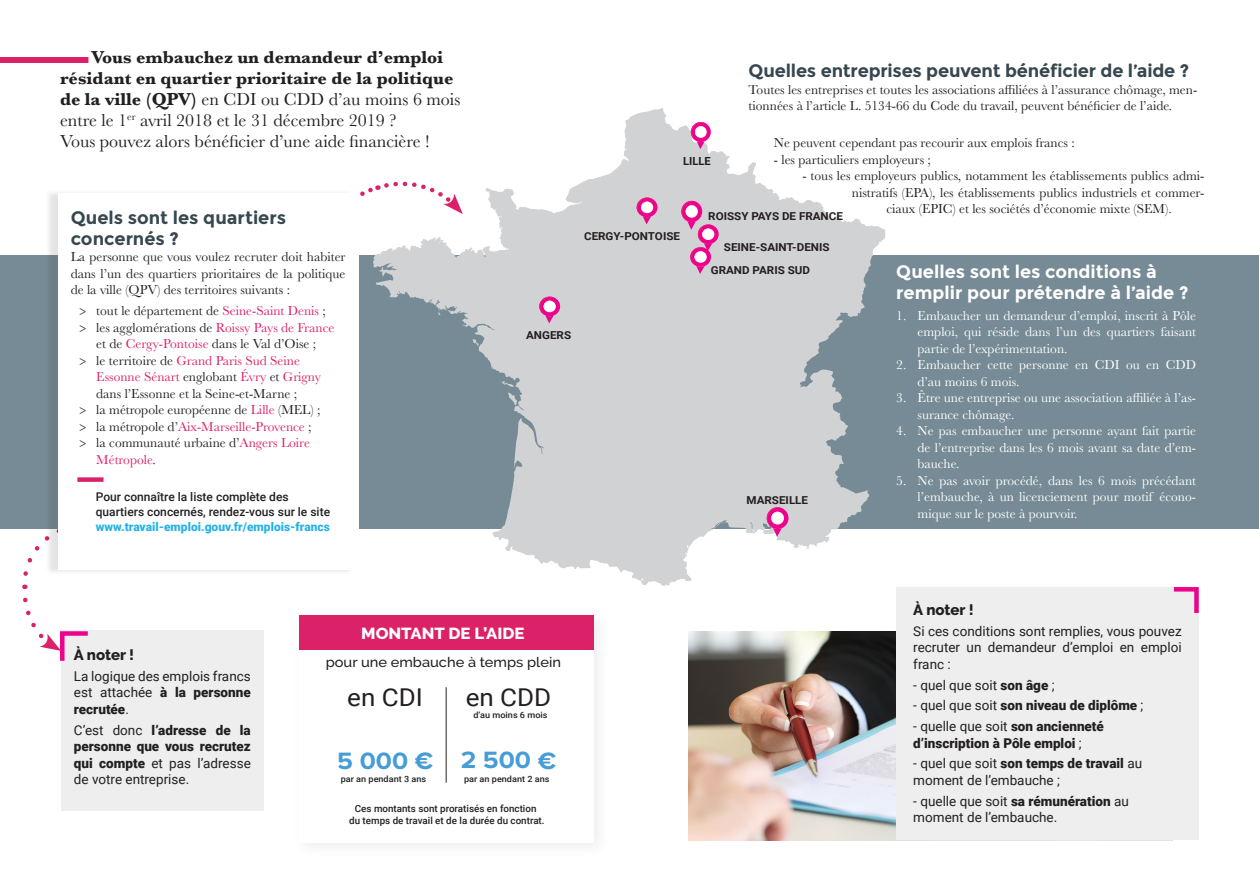
<style>
.page{position:relative;width:1259px;height:893px;background:#fff}
.page>*{position:absolute;margin:0;border:0;box-sizing:border-box;transform-origin:0 0}
.t1{font:700 27.3px "Roboto";color:#231f20;scale:1.06 1}
.t2{font:700 24.6px "Proxima Nova";color:#469dd6;scale:1.06 1}
.t3{font:24.6px "Roboto";color:#231f20;scale:1.06 1}
.TEXTE_COURANT{font:700 18px/21px "Baskerville";color:#231f20}
.titre_1{font:700 18px/21px "Montserrat";letter-spacing:-.005em;color:#37474f}
.titre_1-2{font:700 18px/21px "Montserrat";color:#fff}
.TEXTE_COURANT-2{font:18px "Baskerville";color:#231f20}
.t4{font:800 15.9px "Raleway";color:#fff;scale:1.06 1}
.A_noter_titre{font:800 15px "Raleway";letter-spacing:-.005em;color:#231f20}
.t5{font:500 13.8px "Raleway";color:#231f20;scale:1.06 1}
.TXT_COURANT{font:13.5px/16.5px "Baskerville";color:#231f20}
.t6{font:13.5px/16.5px "Baskerville";color:#fff;text-align:justify}
.TEXTE_COURANT-3{font:13.5px/16.5px "Roboto";color:#231f20;text-align:justify}
.TEXTE_COURANT-4{font:900 13.5px/16.5px "Roboto";color:#231f20}
.t7{font:13.5px "Baskerville";color:#db2169}
.t8{font:500 12px/15px "Roboto";color:#231f20}
.t9{font:700 11.1px "Roboto";color:#231f20}
.t10{font:700 10.95px "Roboto";color:#231f20;scale:1.06 1}
.t11{font:500 9.75px/11.7px "Roboto";color:#231f20;text-align:center}
.t12{font:500 8.55px "Roboto";color:#231f20;scale:1.06 1}
.s1{font-weight:400}
.s2{font-family:"Minion Pro"}
.s3{color:#db2169}
.s4{font-family:"Minion Pro";color:#231f20}
.s5{color:#231f20}
.s6{font-weight:900;color:#26b3e6}
.s7{font-weight:900}
</style>
<div class="page">
<div style="left:0;top:255px;width:1259px;height:274px;background:#768b95"></div>
<svg style="left:373px;top:108px;width:512px;height:478px;fill:#d1d2d4"></svg>
<svg style="left:681px;top:201px;width:37px;height:73px;background:#de9fc5"></svg>
<svg style="left:636px;top:198px;width:21px;height:26px"></svg>
<svg style="left:539px;top:297px;width:21px;height:26px"></svg>
<svg style="left:691px;top:122px;width:20px;height:27px"></svg>
<svg style="left:767px;top:507px;width:21px;height:30px"></svg>
<img style="left:688px;top:632px;width:208px;height:208px">
<div style="left:0;top:57px;width:88px;height:6px;background:#db2169"></div>
<svg style="left:22px;top:537px;width:23px;height:52px"></svg>
<div style="left:299px;top:615px;width:295px;height:34px;background:#db2269"></div>
<hr style="left:446px;top:687px;width:1px;height:95px;background:#231f20">
<svg style="left:360px;top:179px;width:103px;height:69px"></svg>
<div style="left:45px;top:189px;width:309px;height:386px;background:#231f20;opacity:.12"></div>
<div style="left:58px;top:194px;width:300px;height:376px;background:#fff"></div>
<div style="left:77px;top:477px;width:27px;height:5px;background:#db2169"></div>
<div style="left:896px;top:587px;width:302px;height:253px;background:#eee"></div>
<svg style="left:1173px;top:587px;width:26px;height:30px"></svg>
<div style="left:61px;top:630px;width:202px;height:180px;background:#eee"></div>
<svg style="left:23px;top:597px;width:65px;height:64px"></svg>
<p class="TEXTE_COURANT" style="left:60px;top:47px;width:402px;text-indent:31px">Vous embauchez un demandeur d’emploi résidant en quartier prioritaire de la politique de la ville (QPV) <span class="s1">en CDI ou CDD d’au moins 6 mois entre le 1</span><sup>er</sup> <span class="s1">avril 2018 et le 31 décembre 2019 ?</span></p>
<p class="TEXTE_COURANT-2" style="left:60px;top:130px;width:371px">Vous pouvez alors bénéficier d’une aide financière !</p>
<p class="titre_1" style="left:71px;top:207px;width:217px">Quels sont les quartiers concernés ?</p>
<p class="TXT_COURANT" style="left:71px;top:249px;width:276px;text-align:justify">La personne que vous voulez recruter doit habiter dans l’un des quartiers prioritaires de la politique de la ville (QPV) des territoires suivants :</p>
<p class="TXT_COURANT" style="left:79px;top:303px;width:248px"><span class="s2">&gt;</span> tout le département de <span class="s3">Seine-Saint Denis</span> ;</p>
<p class="TXT_COURANT" style="left:79px;top:319px;width:257px;text-align:center"><span class="s2">&gt;</span> les agglomérations de <span class="s3">Roissy Pays de France </span>et de <span class="s3">Cergy-Pontoise</span> dans le Val d’Oise ;</p>
<p class="TXT_COURANT" style="left:96px;top:352px;width:226px;text-indent:-17px"><span class="s2">&gt;</span> le territoire de <span class="s3">Grand Paris Sud Seine<br>Essonne Sénart</span> englobant <span class="s3">Évry</span> et <span class="s3">Grigny </span>dans l’Essonne et la Seine-et-Marne ;</p>
<p class="TXT_COURANT" style="left:79px;top:402px;width:243px"><span class="s2">&gt;</span> la métropole européenne de <span class="s3">Lille</span> (MEL) ;</p>
<p class="t7" style="left:79px;top:418px;width:234px"><span class="s4">&gt;</span> <span class="s5">la métropole d’</span>Aix-Marseille-Provence <span class="s5">;</span></p>
<p class="TXT_COURANT" style="left:96px;top:435px;width:215px;text-indent:-17px"><span class="s2">&gt;</span> la communauté urbaine d’<span class="s3">Angers Loire<br>Métropole</span>.</p>
<p class="t8" style="left:96px;top:489px;width:236px">Pour connaître la liste complète des quartiers concernés, rendez-vous sur le site <span class="s6">www.travail-emploi.gouv.fr/emplois-francs</span></p>
<p class="t1" style="left:2px;top:496px;width:314px">n CDD d’au moins 6 mois.</p>
<p class="t10" style="left:526px;top:328px;width:44px">ANGERS</p>
<p class="titre_1" style="left:748px;top:61px;width:442px">Quelles entreprises peuvent bénéficier de l’aide ?</p>
<p class="TXT_COURANT" style="left:748px;top:82px;width:450px">Toutes les entreprises et toutes les associations affiliées à l’assurance chômage, men&shy;tionnées à l’article L. 5134-66 du Code du travail, peuvent bénéficier de l’aide.</p>
<p class="TXT_COURANT" style="left:774px;top:135px;width:302px">Ne peuvent cependant pas recourir aux emplois francs :</p>
<p class="TXT_COURANT" style="left:774px;top:151px;width:159px">- les particuliers employeurs ;</p>
<p class="TXT_COURANT" style="left:802px;top:168px;width:404px">- tous les employeurs publics, notamment les établissements publics admi-</p>
<p class="TXT_COURANT" style="left:852px;top:184px;width:354px">nistratifs (EPA), les établissements publics industriels et commer-</p>
<p class="TXT_COURANT" style="left:886px;top:201px;width:287px">ciaux (EPIC) et les sociétés d’économie mixte (SEM).</p>
<p class="t9" style="left:683px;top:153px;width:29px">LILLE</p>
<p class="t10" style="left:708px;top:209px;width:129px">ROISSY PAYS DE FRANCE</p>
<p class="t10" style="left:584px;top:228px;width:92px">CERGY-PONTOISE</p>
<p class="t10" style="left:724px;top:240px;width:101px">SEINE-SAINT-DENIS</p>
<p class="t10" style="left:711px;top:262px;width:95px">GRAND PARIS SUD</p>
<p class="t10" style="left:746px;top:493px;width:60px">MARSEILLE</p>
<p class="titre_1-2" style="left:896px;top:261px;width:294px">Quelles sont les conditions à remplir pour prétendre à l’aide ?</p>
<p class="t6" style="left:917px;top:307px;width:280px;text-indent:-21px">1. Embaucher un demandeur d’emploi, inscrit à Pôle emploi, qui réside dans l’un des quartiers faisant partie de l’expérimentation.</p>
<p class="t6" style="left:917px;top:357px;width:280px;text-indent:-21px">2. Embaucher cette personne en CDI ou en CDD d’au moins 6 mois.</p>
<p class="t6" style="left:917px;top:390px;width:280px;text-indent:-21px">3. Être une entreprise ou une association affiliée à l’as&shy;surance chômage.</p>
<p class="t6" style="left:917px;top:423px;width:280px;text-indent:-21px">4. Ne pas embaucher une personne ayant fait partie de l’entreprise dans les 6 mois avant sa date d’em&shy;bauche.</p>
<p class="t6" style="left:917px;top:472px;width:280px;text-indent:-21px">5. Ne pas avoir procédé, dans les 6 mois précédant l’embauche, à un licenciement pour motif écono&shy;mique sur le poste à pourvoir.</p>
<p class="A_noter_titre" style="left:74px;top:646px;width:62px">À noter !</p>
<p class="TEXTE_COURANT-3" style="left:74px;top:667px;width:178px">La logique des emplois francs est attachée <span class="s7">à la personne recrutée</span>.</p>
<p class="TEXTE_COURANT-4" style="left:74px;top:721px;width:178px;text-align:justify"><span class="s1">C’est donc</span> l’adresse de la personne que vous recrutez qui compte <span class="s1">et pas l’adresse de votre entreprise.</span></p>
<p class="t4" style="left:361px;top:625px;width:156px">MONTANT DE L’AIDE</p>
<p class="t5" style="left:326px;top:654px;width:223px">pour une embauche à temps plein</p>
<p class="t3" style="left:347px;top:680px;width:73px">en CDI</p>
<p class="t3" style="left:466px;top:680px;width:82px">en CDD</p>
<p class="t12" style="left:473px;top:709px;width:71px">d’au moins 6 mois</p>
<p class="t2" style="left:461px;top:749px;width:92px">2 500 €</p>
<p class="t2" style="left:337px;top:750px;width:92px">5 000 €</p>
<p class="t12" style="left:341px;top:773px;width:82px">par an pendant 3 ans</p>
<p class="t12" style="left:464px;top:773px;width:82px">par an pendant 2 ans</p>
<p class="t11" style="left:349px;top:802px;width:197px">Ces montants sont proratisés en fonction<br>du temps de travail et de la durée du contrat.</p>
<p class="A_noter_titre" style="left:913px;top:601px;width:62px">À noter !</p>
<p class="TEXTE_COURANT-3" style="left:913px;top:622px;width:270px">Si ces conditions sont remplies, vous pouvez recruter un demandeur d’emploi en emploi franc :</p>
<p class="TEXTE_COURANT-3" style="left:913px;top:676px;width:143px">- quel que soit <span class="s7">son âge</span> ;</p>
<p class="TEXTE_COURANT-4" style="left:913px;top:697px;width:232px"><span class="s1">- quel que soit</span> son niveau de diplôme <span class="s1">;</span></p>
<p class="TEXTE_COURANT-4" style="left:913px;top:717px;width:192px"><span class="s1">- quelle que soit</span> son ancienneté d’inscription à Pôle emploi <span class="s1">;</span></p>
<p class="TEXTE_COURANT-3" style="left:913px;top:755px;width:230px">- quel que soit <span class="s7">son temps de travail</span> au moment de l’embauche ;</p>
<p class="TEXTE_COURANT-3" style="left:913px;top:792px;width:217px">- quelle que soit <span class="s7">sa rémunération</span> au moment de l’embauche.</p>
</div>
